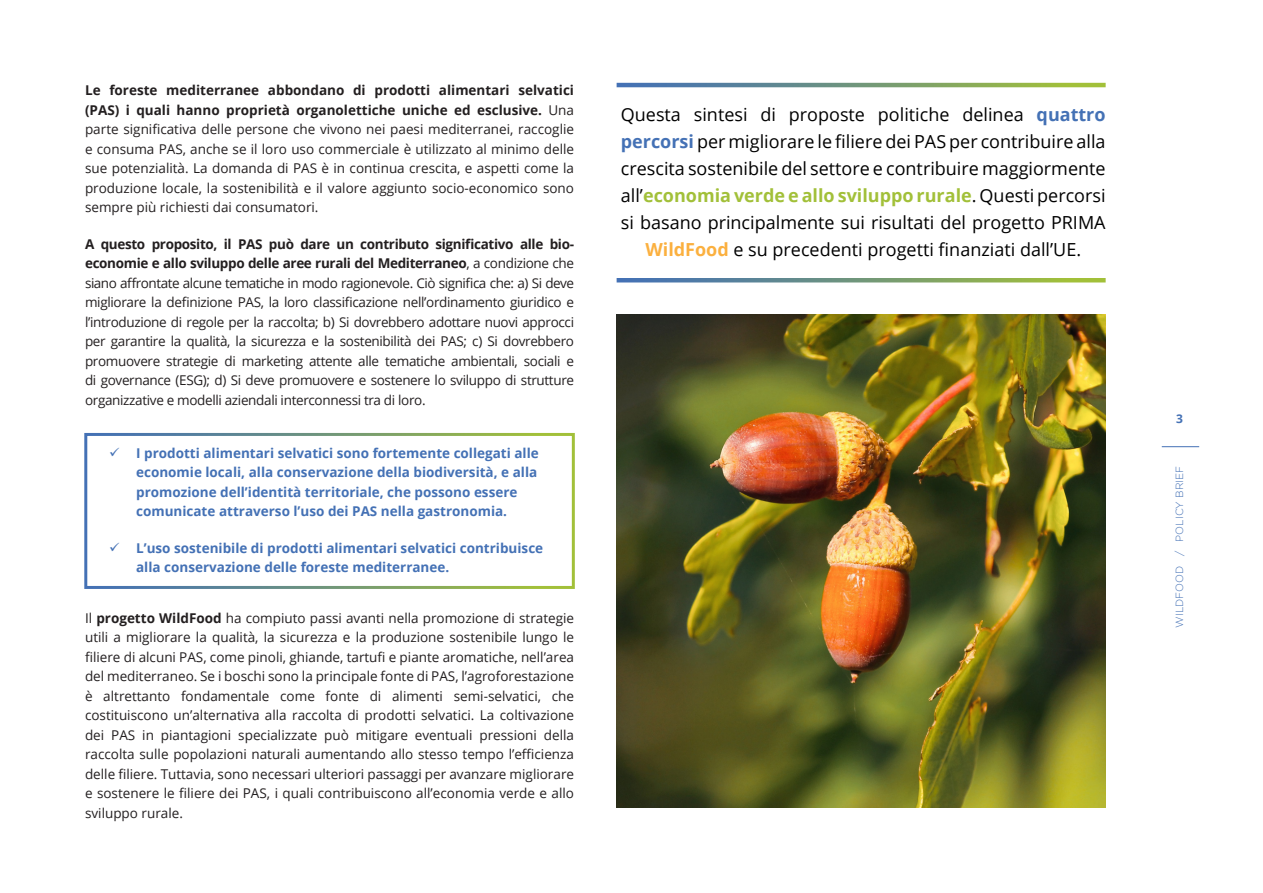
<style>
.page{position:relative;width:1263px;height:893px;background:#fff}
.page>*{position:absolute;margin:0;border:0;box-sizing:border-box;transform-origin:0 0}
.t1{font:18px/27px "Open Sans";color:#000;text-align:center}
.t2{font:13.5px/19.5px "Open Sans";color:#231f20;text-align:justify}
.t3{font:700 13.5px/19.5px "Open Sans";color:#4471b5}
.t4{font:700 12px "Open Sans";color:#4471b5}
.t5{font:300 10.5px "Gotham";color:#4471b5}
.s1{font-weight:700}
.s2{font-weight:700;color:#4471b5}
.s3{font-weight:700;color:#a2c039}
.s4{font-weight:700;color:#fbb03f}
</style>
<div class="page">
<hr style="left:1162px;top:446px;width:37px;height:1px;background:#4471b5">
<div style="left:84px;top:433px;width:491px;height:156px;border:3px solid #fff"></div>
<svg style="left:617px;top:83px;width:489px;height:4px;background:#729877"></svg>
<svg style="left:617px;top:278px;width:489px;height:4px;background:#729877"></svg>
<img style="left:617px;top:315px;width:489px;height:493px">
<p class="t2" style="left:85px;top:80px;width:491px"><span class="s1">Le foreste mediterranee abbondano di prodotti alimentari selvatici (PAS) i quali hanno proprietà organolettiche uniche ed esclusive.</span> Una parte significativa delle persone che vivono nei paesi mediterranei, raccoglie e consuma PAS, anche se il loro uso commerciale è utilizzato al minimo delle sue potenzialità. La domanda di PAS è in continua crescita, e aspetti come la produzione locale, la sostenibilità e il valore aggiunto socio-economico sono sempre più richiesti dai consumatori.</p>
<p class="t2" style="left:85px;top:234px;width:491px"><span class="s1">A questo proposito, il PAS può dare un contributo significativo alle bio&shy;economie e allo sviluppo delle aree rurali del Mediterraneo</span>, a condizione che siano affrontate alcune tematiche in modo ragionevole. Ciò significa che: a) Si deve migliorare la definizione PAS, la loro classificazione nell’ordinamento giuridico e l’introduzione di regole per la raccolta; b) Si dovrebbero adottare nuovi approcci per garantire la qualità, la sicurezza e la sostenibilità dei PAS; c) Si dovrebbero promuovere strategie di marketing attente alle tematiche ambientali, sociali e di governance (ESG); d) Si deve promuovere e sostenere lo sviluppo di strutture organizzative e modelli aziendali interconnessi tra di loro.</p>
<p class="t3" style="left:136px;top:443px;width:404px;text-indent:-27px">✓ I prodotti alimentari selvatici sono fortemente collegati alle economie locali, alla conservazione della biodiversità, e alla promozione dell’identità territoriale, che possono essere comunicate attraverso l’uso dei PAS nella gastronomia.</p>
<p class="t3" style="left:136px;top:538px;width:409px;text-indent:-27px">✓ L’uso sostenibile di prodotti alimentari selvatici contribuisce alla conservazione delle foreste mediterranee.</p>
<p class="t2" style="left:85px;top:608px;width:490px">Il <span class="s1">progetto WildFood</span> ha compiuto passi avanti nella promozione di strategie utili a migliorare la qualità, la sicurezza e la produzione sostenibile lungo le filiere di alcuni PAS, come pinoli, ghiande, tartufi e piante aromatiche, nell’area del mediterraneo. Se i boschi sono la principale fonte di PAS, l’agroforestazione è altrettanto fondamentale come fonte di alimenti semi-selvatici, che costituiscono un’alternativa alla raccolta di prodotti selvatici. La coltivazione dei PAS in piantagioni specializzate può mitigare eventuali pressioni della raccolta sulle popolazioni naturali aumentando allo stesso tempo l’efficienza delle filiere. Tuttavia, sono necessari ulteriori passaggi per avanzare migliorare e sostenere le filiere dei PAS, i quali contribuiscono all’economia verde e allo sviluppo rurale.</p>
<p class="t1" style="left:621px;top:100px;width:486px">Questa sintesi di proposte politiche delinea <span class="s2">quattro percorsi</span> per migliorare le filiere dei PAS per contribuire alla crescita sostenibile del settore e contribuire maggiormente all’<span class="s3">economia verde e allo sviluppo rurale</span>. Questi percorsi si basano principalmente sui risultati del progetto PRIMA <span class="s4">WildFood</span> e su precedenti progetti finanziati dall’UE.</p>
<p class="t4" style="left:1176px;top:410px;width:8px">3</p>
<p class="t5" style="left:1174px;top:628px;width:163px;rotate:-90deg">WILDFOOD / POLICY BRIEF</p>
</div>
